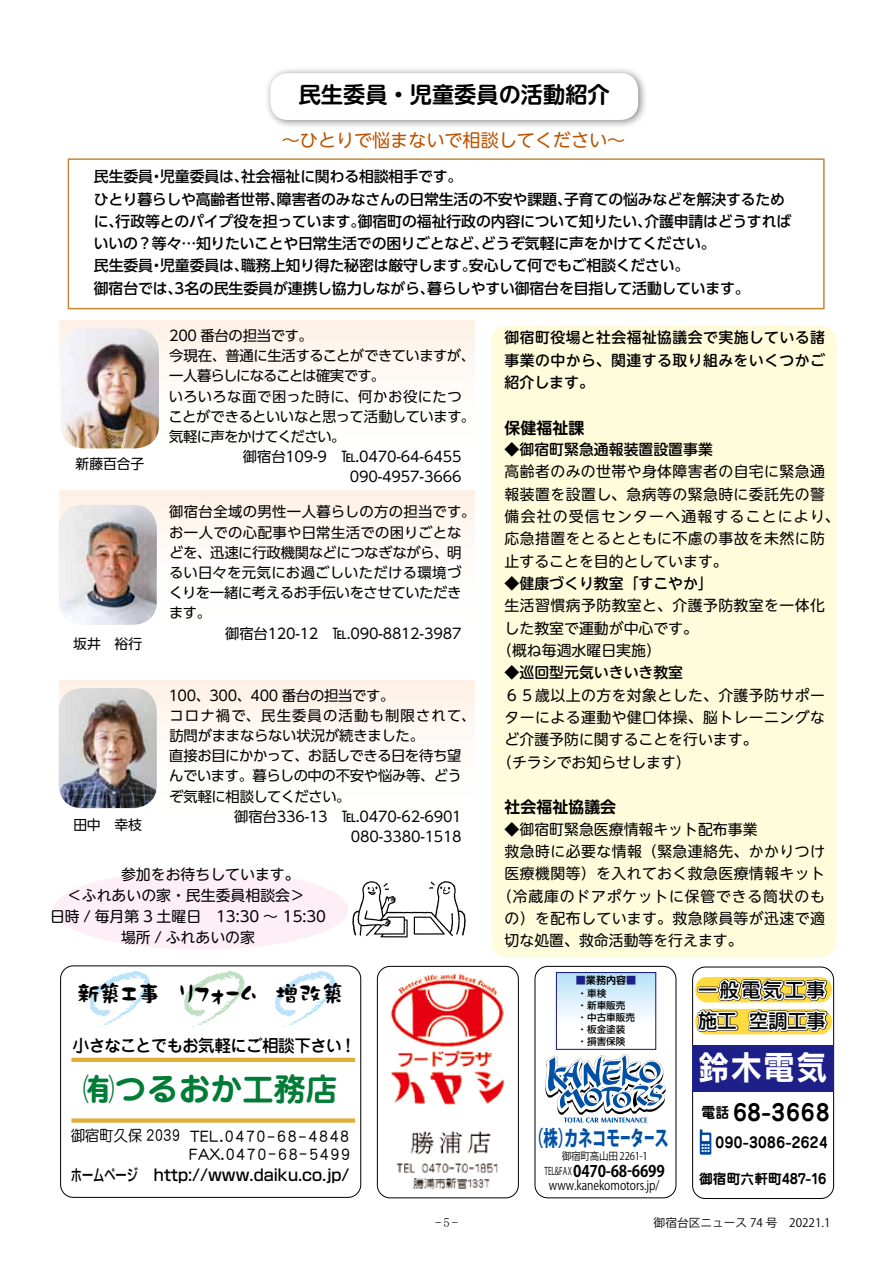
<style>
.page{position:relative;width:893px;height:1263px;background:#fff}
.page>*{position:absolute;margin:0;border:0;box-sizing:border-box;transform-origin:0 0}
.t1{font:33.75px "Rodin Wanpaku Pro B";color:#fff;scale:.94 1}
.t2{font:700 31.8px "Jun 501 Pro";color:#007c36}
.t3{font:24.45px "DF Craft Sumi Std W9";letter-spacing:-.185em;color:#000}
.t4{font:700 22.5px "Jun 501 Pro";letter-spacing:.075em;color:#000;scale:.94 1}
.t5{font:700 22.2px "UD Shin M Go Pro De";color:#000}
.t6{font:800 21.3px "Koz Go Pro";letter-spacing:-.035em;color:#0050a4;scale:.68 1}
.t7{font:500 19.05px/30.8px "Soft Go Std";letter-spacing:.13em;color:#000}
.t8{font:18px "UD Shin M Go Pro";color:#bb5400}
.t9{font:17.55px/17.5px "DF Maru Gothic Std W5";letter-spacing:.05em;color:#000}
.t10{font:500 16.95px "Jun 34 Pro";letter-spacing:-.055em;color:#000}
.t11{font:500 15.9px "Shin Go Pro";color:#000;scale:.7 1}
.t12{font:700 15.9px "Koz Go Pro";letter-spacing:-.015em;color:#000;scale:.92 1}
.t13{font:700 15.9px "UD Shin M Go Pro De";color:#000}
.t14{font:15.15px "DF Maru Gothic Std W5";color:#000;scale:.94 1}
.t15{font:500 14.85px/22.4px "UD Shin Go Pro";letter-spacing:-.01em;color:#000}
.t16{font:14.85px/22.4px "UD Shin M Go Pro";letter-spacing:.025em;color:#000}
.t17{font:14.85px "UD Shin M Go Pro";color:#000}
.t18{font:500 14.85px/22.4px "UD Shin M Go Pro";letter-spacing:.025em;color:#000;text-align:justify}
.t19{font:500 14.85px "UD Shin M Go Pro";color:#000}
.t20{font:14.85px "UD Shin M Go Pro";letter-spacing:.05em;color:#000}
.t21{font:700 14.7px "Jun 501 Pro";letter-spacing:.025em;color:#000;scale:.94 1}
.t22{font:14.4px "UD Shin Go Pro";letter-spacing:-.015em;color:#000}
.t23{font:14.4px/20.2px "UD Shin Go Pro";letter-spacing:.01em;color:#000}
.t24{font:14.4px "UD Shin Go Pro";letter-spacing:.03em;color:#000}
.t25{font:14.4px "UD Shin Go Pro";letter-spacing:.08em;color:#000}
.t26{font:14.4px "UD Shin Go Pro";letter-spacing:-.06em;color:#000}
.t27{font:14.4px "UD Shin Go Pro";letter-spacing:-.055em;color:#000}
.t28{font:13.8px "UD Shin Go Pro";letter-spacing:-.005em;color:#000}
.t29{font:700 13.8px "Jun 501 Pro";color:#000}
.t30{font:12.9px "Koz Go Pro";color:#000;scale:.82 1}
.t31{font:12.75px "MS Mincho";color:#000}
.t32{font:11.7px "Koz Go Pro";color:#000}
.t33{font:10.65px "Koz Go Pro";letter-spacing:-.025em;color:#000;scale:.9 1}
.t34{font:700 10.05px "Soft Go Std De";color:#000}
.t35{font:500 9.6px/12.1px "Soft Go Std";color:#000}
.s1{font-size:18px}
.s2{color:#1d2186}
.s3{font-weight:400;font-size:10.65px}
.s4{font-size:14.7px}
</style>
<div class="page">
<div style="left:54px;top:870px;width:295px;height:79px;background:#fdeff5;border-radius:50%"></div>
<div style="left:60px;top:680px;width:414px;height:169px;background:linear-gradient(to bottom,#fef3ea,#fff)"></div>
<div style="left:60px;top:489px;width:414px;height:169px;background:linear-gradient(to bottom,#fef3eb,#fff)"></div>
<div style="left:60px;top:320px;width:414px;height:169px;background:linear-gradient(to bottom,#fef3eb,#fff)"></div>
<div style="left:491px;top:325px;width:346px;height:633px;background:#fffcdb;border-radius:18px"></div>
<div style="left:264px;top:66px;width:384px;height:64px;background:#000;opacity:.6"></div>
<div style="left:270px;top:73px;width:368px;height:47px;background:#fff;border-radius:17px"></div>
<div style="left:60px;top:965px;width:301px;height:233px;border:1px solid #000;border-radius:13px"></div>
<svg style="left:89px;top:971px;width:61px;height:57px"></svg>
<svg style="left:184px;top:971px;width:61px;height:56px"></svg>
<svg style="left:275px;top:970px;width:61px;height:58px"></svg>
<hr style="left:71px;top:1058px;width:284px;height:4px;background:#e1ad37">
<div style="left:71px;top:1118px;width:284px;height:5px;background:#e1ad37"></div>
<div style="left:377px;top:966px;width:142px;height:232px;border:1px solid #000;border-radius:13px"></div>
<img style="left:391px;top:973px;width:114px;height:216px">
<div style="left:692px;top:966px;width:142px;height:233px;border:1px solid #000;border-radius:13px"></div>
<div style="left:693px;top:1045px;width:141px;height:47px;background:#1d2088"></div>
<svg style="left:700px;top:1129px;width:11px;height:26px"></svg>
<svg style="left:695px;top:966px;width:135px;height:68px"></svg>
<svg style="left:545px;top:1054px;width:121px;height:68px"></svg>
<div style="left:535px;top:966px;width:141px;height:232px;border:1px solid #000;border-radius:13px"></div>
<div style="left:556px;top:972px;width:100px;height:77px;background:linear-gradient(to bottom,#bce4f9,#fff)"></div>
<div style="left:556px;top:972px;width:100px;height:78px;border:1px solid #1d2088"></div>
<div style="left:68px;top:158px;width:757px;height:151px;border:1px solid #c28837"></div>
<img style="left:61px;top:328px;width:98px;height:120px">
<img style="left:59px;top:505px;width:98px;height:120px">
<img style="left:59px;top:688px;width:98px;height:120px">
<svg style="left:352px;top:881px;width:114px;height:56px"></svg>
<h3 class="t5" style="left:299px;top:76px;width:313px">民生委員・児童委員の活動紹介</h3>
<p class="t8" style="left:282px;top:126px;width:345px">～ひとりで悩まないで相談してください～</p>
<p class="t15" style="left:94px;top:165px;width:699px">民生委員・児童委員は、社会福祉に関わる相談相手です。<br>ひとり暮らしや高齢者世帯、障害者のみなさんの日常生活の不安や課題、子育ての悩みなどを解決するために、行政等とのパイプ役を担っています。御宿町の福祉行政の内容について知りたい、介護申請はどうすればいいの？等々…知りたいことや日常生活での困りごとなど、どうぞ気軽に声をかけてください。<br>民生委員・児童委員は、職務上知り得た秘密は厳守します。安心して何でもご相談ください。<br>御宿台では、3名の民生委員が連携し協力しながら、暮らしやすい御宿台を目指して活動しています。</p>
<p class="t28" style="left:76px;top:453px;width:70px">新藤百合子</p>
<p class="t28" style="left:73px;top:632px;width:70px">坂井　裕行</p>
<p class="t22" style="left:169px;top:324px;width:145px">200 番台の担当です。</p>
<p class="t22" style="left:169px;top:344px;width:308px">今現在、普通に生活することができていますが、</p>
<p class="t26" style="left:169px;top:364px;width:218px">一人暮らしになることは確実です。</p>
<p class="t24" style="left:169px;top:384px;width:294px">いろいろな面で困った時に、何かお役にたつ</p>
<p class="t22" style="left:169px;top:405px;width:308px">ことができるといいなと思って活動しています。</p>
<p class="t27" style="left:169px;top:425px;width:178px">気軽に声をかけてください。</p>
<p class="t22" style="left:243px;top:445px;width:220px">御宿台109-9　℡.0470-64-6455</p>
<p class="t22" style="left:350px;top:465px;width:113px">090-4957-3666</p>
<p class="t23" style="left:169px;top:501px;width:308px">御宿台全域の男性一人暮らしの方の担当です。お一人での心配事や日常生活での困りごとなどを、迅速に行政機関などにつなぎながら、明るい日々を元気にお過ごしいただける環境づくりを一緒に考えるお手伝いをさせていただきます。</p>
<p class="t22" style="left:225px;top:621px;width:238px">御宿台120-12　℡.090-8812-3987</p>
<p class="t22" style="left:169px;top:683px;width:227px">100、300、400 番台の担当です。</p>
<p class="t25" style="left:169px;top:704px;width:308px">コロナ禍で、民生委員の活動も制限されて、</p>
<p class="t22" style="left:169px;top:724px;width:256px">訪問がままならない状況が続きました。</p>
<p class="t22" style="left:169px;top:744px;width:294px">直接お目にかかって、お話しできる日を待ち望</p>
<p class="t22" style="left:169px;top:764px;width:294px">んでいます。暮らしの中の不安や悩み等、どう</p>
<p class="t22" style="left:169px;top:784px;width:183px">ぞ気軽に相談してください。</p>
<p class="t22" style="left:234px;top:805px;width:229px">御宿台336-13　℡.0470-62-6901</p>
<p class="t22" style="left:351px;top:825px;width:112px">080-3380-1518</p>
<p class="t28" style="left:73px;top:813px;width:70px">田中　幸枝</p>
<p class="t17" style="left:121px;top:862px;width:180px">参加をお待ちしています。</p>
<p class="t17" style="left:67px;top:883px;width:240px">＜ふれあいの家・民生委員相談会＞</p>
<p class="t17" style="left:50px;top:904px;width:278px">日時 / 毎月第 3 土曜日　13:30 ～ 15:30</p>
<p class="t17" style="left:121px;top:926px;width:135px">場所 / ふれあいの家</p>
<h3 class="t3" style="left:76px;top:980px;width:270px">新築工事 リフォーム 増改築</h3>
<p class="t10" style="left:73px;top:1032px;width:285px">小さなことでもお気軽にご相談下さい！</p>
<h2 class="t2" style="left:83px;top:1064px;width:256px">㈲つるおか工務店</h2>
<p class="t14" style="left:71px;top:1127px;width:118px">御宿町久保 <span class="s1">2039</span></p>
<p class="t9" style="left:189px;top:1127px;width:163px">TEL.0470-68-4848<br>FAX.0470-68-5499</p>
<p class="t11" style="left:71px;top:1162px;width:399px">ホームページ　http://www.daiku.co.jp/</p>
<p class="t18" style="left:505px;top:326px;width:322px">御宿町役場と社会福祉協議会で実施している諸事業の中から、関連する取り組みをいくつかご紹介します。</p>
<p class="t13" style="left:505px;top:415px;width:81px">保健福祉課</p>
<p class="t19" style="left:505px;top:437px;width:210px">◆御宿町緊急通報装置設置事業</p>
<p class="t16" style="left:505px;top:460px;width:337px">高齢者のみの世帯や身体障害者の自宅に緊急通報装置を設置し、急病等の緊急時に委託先の警備会社の受信センターへ通報することにより、応急措置をとるとともに不慮の事故を未然に防止することを目的としています。</p>
<p class="t19" style="left:505px;top:571px;width:210px">◆健康づくり教室「すこやか」</p>
<p class="t16" style="left:505px;top:594px;width:322px">生活習慣病予防教室と、介護予防教室を一体化</p>
<p class="t17" style="left:505px;top:616px;width:195px">した教室で運動が中心です。</p>
<p class="t17" style="left:497px;top:638px;width:165px">（概ね毎週水曜日実施）</p>
<p class="t19" style="left:505px;top:660px;width:180px">◆巡回型元気いきいき教室</p>
<p class="t16" style="left:505px;top:683px;width:322px">６５歳以上の方を対象とした、介護予防サポー</p>
<p class="t16" style="left:505px;top:705px;width:322px">ターによる運動や健口体操、脳トレーニングな</p>
<p class="t17" style="left:505px;top:727px;width:254px">ど介護予防に関することを行います。</p>
<p class="t17" style="left:497px;top:750px;width:195px">（チラシでお知らせします）</p>
<p class="t13" style="left:505px;top:794px;width:113px">社会福祉協議会</p>
<p class="t17" style="left:505px;top:817px;width:254px">◆御宿町緊急医療情報キット配布事業</p>
<p class="t16" style="left:505px;top:839px;width:322px">救急時に必要な情報（緊急連絡先、かかりつけ</p>
<p class="t16" style="left:505px;top:862px;width:322px">医療機関等）を入れておく救急医療情報キット</p>
<p class="t20" style="left:497px;top:884px;width:329px">（冷蔵庫のドアポケットに保管できる筒状のも</p>
<p class="t16" style="left:505px;top:906px;width:322px">の）を配布しています。救急隊員等が迅速で適</p>
<p class="t17" style="left:505px;top:928px;width:240px">切な処置、救命活動等を行えます。</p>
<p class="t34" style="left:576px;top:973px;width:62px"><span class="s2">■</span>業務内容<span class="s2">■</span></p>
<p class="t35" style="left:578px;top:986px;width:59px">・車検<br>・新車販売・中古車販売・板金塗装・損害保険</p>
<h3 class="t6" style="left:529px;top:1125px;width:207px">（株）カネコモータース</h3>
<p class="t33" style="left:562px;top:1150px;width:97px">御宿町高山田 2261-1</p>
<p class="t12" style="left:544px;top:1161px;width:132px"><span class="s3">TEL&amp;FAX</span> 0470-68-6699</p>
<p class="t30" style="left:549px;top:1177px;width:136px">www.kanekomotors.jp/</p>
<p class="t7" style="left:698px;top:973px;width:129px">一般電気工事施工 空調工事</p>
<h1 class="t1" style="left:698px;top:1044px;width:140px">鈴木電気</h1>
<h3 class="t4" style="left:701px;top:1094px;width:138px"><span class="s4">電話</span> 68-3668</h3>
<p class="t21" style="left:701px;top:1131px;width:136px">　090-3086-2624</p>
<p class="t29" style="left:699px;top:1168px;width:129px">御宿町六軒町487-16</p>
<p class="t31" style="left:435px;top:1216px;width:24px">-5-</p>
<p class="t32" style="left:654px;top:1214px;width:178px">御宿台区ニュース 74 号　20221.1</p>
</div>
